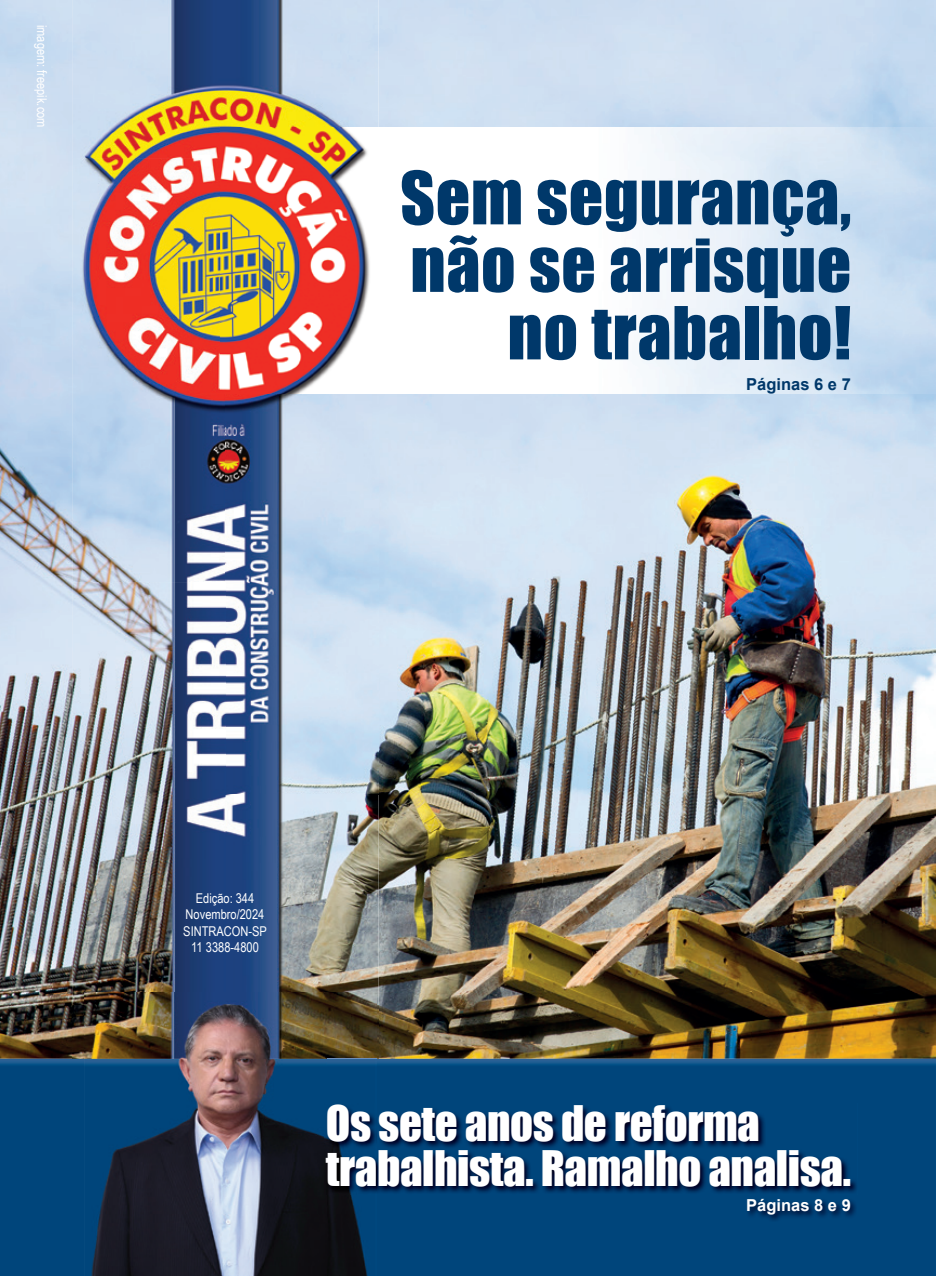
<style>
.page{position:relative;width:936px;height:1276px;background:#fff}
.page>*{position:absolute;margin:0;border:0;box-sizing:border-box;transform-origin:0 0}
.t1{font:67.5px/67.5px "Impact";letter-spacing:.01em;color:#00386a;text-align:right}
.t2{font:45px/45px "Impact";letter-spacing:-.01em;color:#fff}
.t3{font:700 16.5px "Arial";color:#00386a}
.t4{font:700 16.5px "Arial";color:#fff}
.t5{font:13.5px/16.2px "Arial Narrow";color:#fff;text-align:center}
</style>
<div class="page">
<img style="left:0;top:0;width:935px;height:1276px">
<img style="left:226px;top:128px;width:709px;height:265px">
<img style="left:73px;top:0;width:305px;height:159px">
<img style="left:73px;top:158px;width:153px;height:848px">
<img style="left:225px;top:393px;width:153px;height:613px">
<img style="left:73px;top:1006px;width:11px;height:52px">
<img style="left:376px;top:1006px;width:2px;height:52px">
<img style="left:84px;top:993px;width:292px;height:65px">
<img style="left:84px;top:1058px;width:244px;height:218px">
<img style="left:328px;top:1058px;width:48px;height:45px">
<img style="left:328px;top:1194px;width:48px;height:82px">
<img style="left:324px;top:1103px;width:533px;height:91px">
<img style="left:745px;top:1197px;width:112px;height:25px">
<p class="t5" style="left:51px;top:25px;width:104px;rotate:90deg">imagem: freepik.com</p>
<h1 class="t1" style="left:400px;top:162px;width:452px">Sem segurança, não se arrisque no trabalho!</h1>
<p class="t3" style="left:746px;top:373px;width:106px">Páginas 6 e 7</p>
<p class="t5" style="left:183px;top:889px;width:85px">Edição: 344<br>Novembro/2024<br>SINTRACON-SP<br>11 3388-4800</p>
<h2 class="t2" style="left:326px;top:1100px;width:526px">Os sete anos de reforma trabalhista. Ramalho analisa.</h2>
<p class="t4" style="left:746px;top:1194px;width:106px">Páginas 8 e 9</p>
</div>
